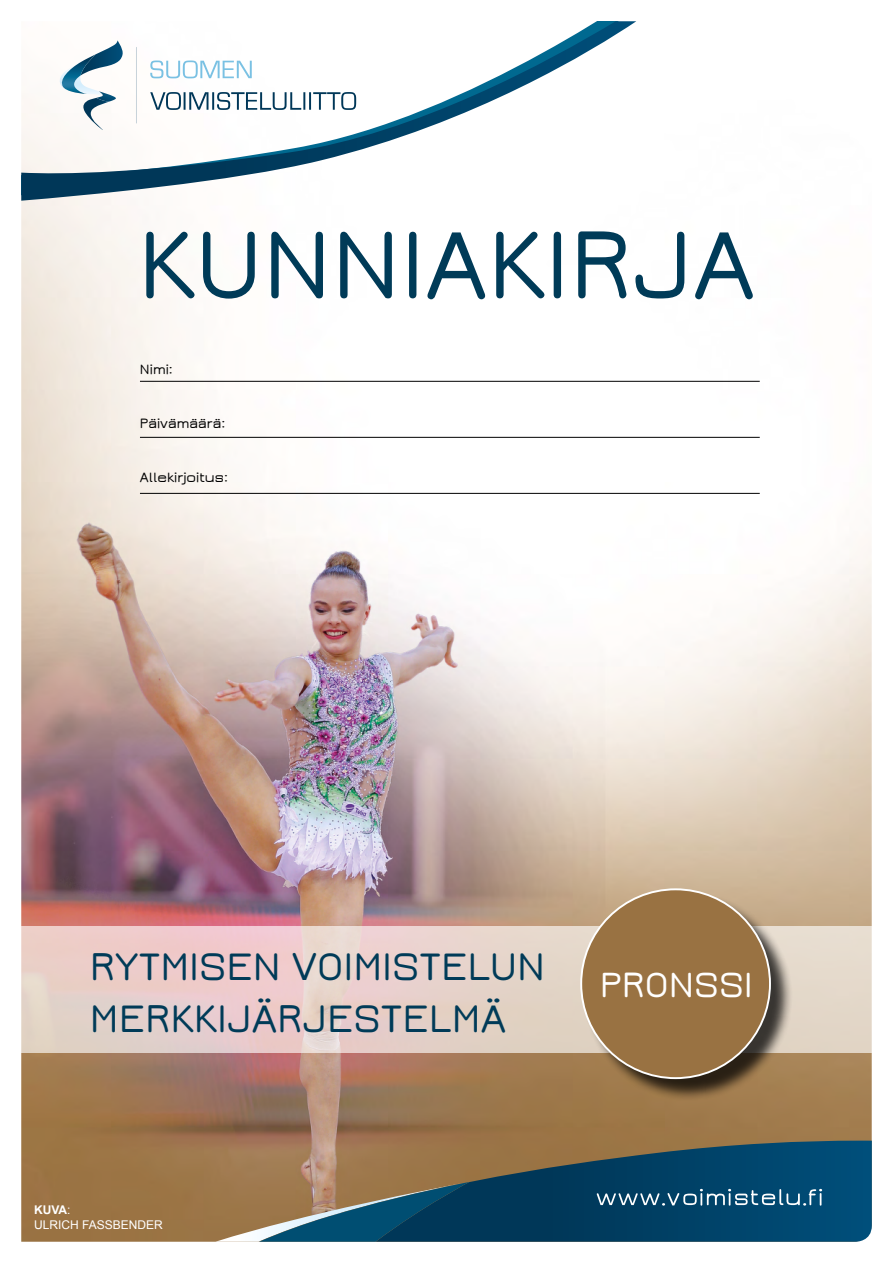
<style>
.page{position:relative;width:893px;height:1263px;background:#fff}
.page>*{position:absolute;margin:0;border:0;box-sizing:border-box;transform-origin:0 0}
.t1{font:600 105px "Jura";color:#003b58}
.t2{font:600 42.6px/52.7px "Jura";color:#003b58}
.t3{font:600 38.7px "Jura";color:#fff}
.t4{font:600 15px "Jura";color:#000}
.t5{font:12px/14.4px "Arial";color:#fff}
.s1{font-weight:700}
</style>
<div class="page">
<img style="left:21px;top:201px;width:851px;height:1041px">
<svg style="left:376px;top:1140px;width:496px;height:102px"></svg>
<svg style="left:215px;top:1182px;width:254px;height:60px"></svg>
<div style="left:21px;top:926px;width:851px;height:127px;background:#e7d0ca"></div>
<div style="left:583px;top:891px;width:211px;height:211px;background:#000;opacity:.75"></div>
<div style="left:581px;top:889px;width:189px;height:189px;background:#997242;border-radius:50%"></div>
<svg style="left:597px;top:1189px;width:225px;height:16px"></svg>
<hr style="left:140px;top:381px;width:620px;height:1px;background:#000">
<hr style="left:140px;top:437px;width:620px;height:1px;background:#000">
<hr style="left:140px;top:493px;width:620px;height:1px;background:#000">
<svg style="left:21px;top:21px;width:615px;height:180px"></svg>
<h1 class="t1" style="left:138px;top:211px;width:619px">KUNNIAKIRJA</h1>
<p class="t4" style="left:140px;top:361px;width:34px">Nimi:</p>
<p class="t4" style="left:140px;top:416px;width:87px">Päivämäärä:</p>
<p class="t4" style="left:140px;top:469px;width:89px">Allekirjoitus:</p>
<p class="t2" style="left:90px;top:940px;width:457px">RYTMISEN VOIMISTELUN<br>MERKKIJÄRJESTELMÄ</p>
<p class="t3" style="left:600px;top:965px;width:155px">PRONSSI</p>
<p class="t5" style="left:34px;top:1203px;width:130px"><span class="s1">KUVA</span>:<br>ULRICH FASSBENDER</p>
</div>
